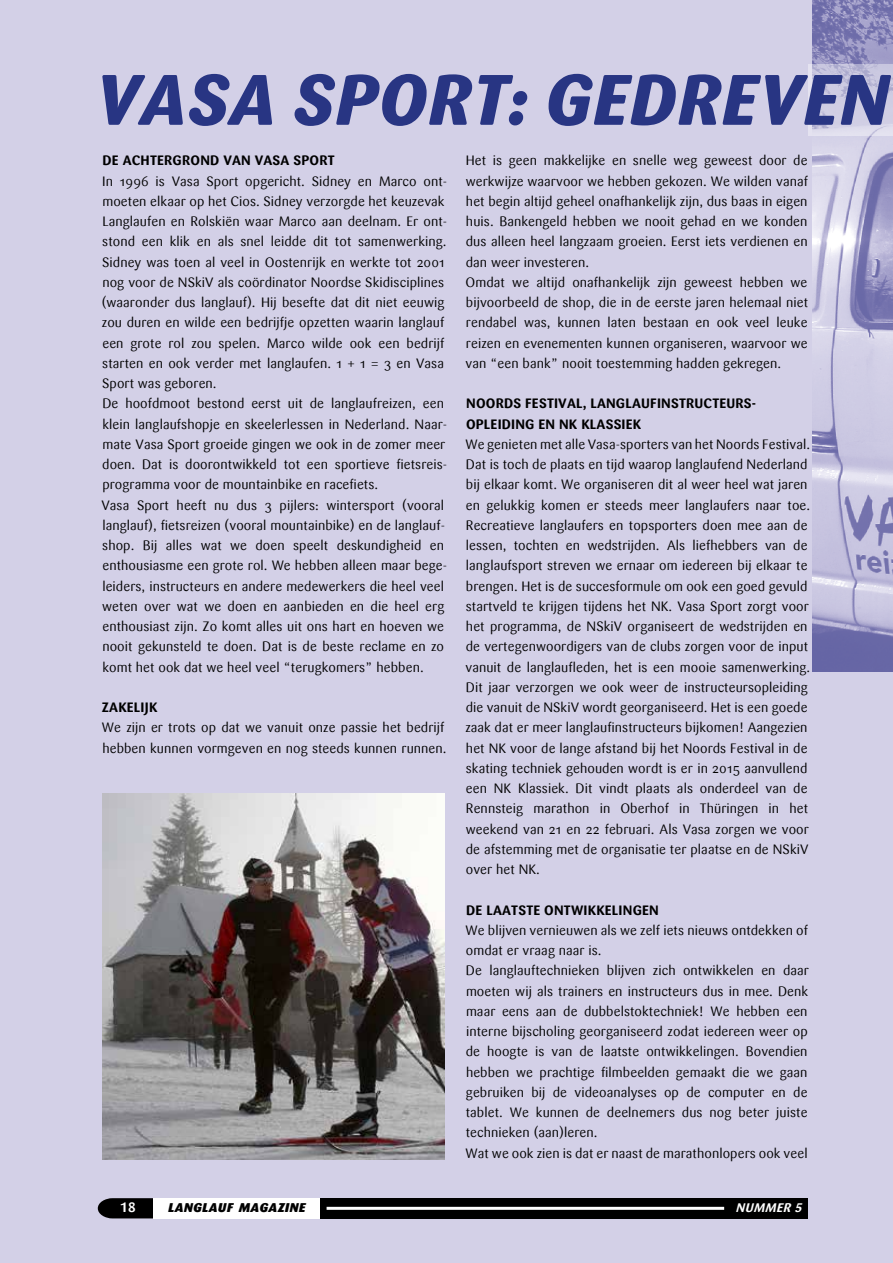
<style>
.page{position:relative;width:893px;height:1263px;background:#d3d0e7}
.page>*{position:absolute;margin:0;border:0;box-sizing:border-box;transform-origin:0 0}
.t1{font:italic 800 70.5px "Sari";letter-spacing:.02em;color:#283583}
.t2{font:13.5px/20.2px "Sari";letter-spacing:.005em;color:#000}
.t3{font:13.5px/20.2px "Sari Bold Caps";letter-spacing:.015em;color:#000}
.t4{font:13.5px "Sari Bold Caps";color:#fff}
.t5{font:italic 900 12.6px "Sari";letter-spacing:.035em;color:#000}
.t6{font:italic 12.3px "Sari Bold Caps";color:#fff}
</style>
<div class="page">
<svg style="left:98px;top:1198px;width:55px;height:20px"></svg>
<div style="left:320px;top:1198px;width:488px;height:20px;background:#000"></div>
<div style="left:153px;top:1198px;width:167px;height:20px;background:#fff"></div>
<hr style="left:327px;top:1207px;width:397px;height:3px;background:#fff">
<img style="left:812px;top:0;width:81px;height:672px">
<svg style="left:808px;top:64px;width:85px;height:71px"></svg>
<img style="left:102px;top:793px;width:342px;height:366px">
<h1 class="t1" style="left:95px;top:57px;width:795px">VASA SPORT: GEDREVEN</h1>
<p class="t3" style="left:103px;top:150px;width:234px">DE ACHTERGROND VAN VASA SPORT</p>
<p class="t2" style="left:102px;top:171px;width:347px">In 1996 is Vasa Sport opgericht. Sidney en Marco ont&shy;moeten elkaar op het Cios. Sidney verzorgde het keuzevak Langlaufen en Rolskiën waar Marco aan deelnam. Er ont&shy;stond een klik en als snel leidde dit tot samenwerking.<br>Sidney was toen al veel in Oostenrijk en werkte tot 2001 nog voor de NSkiV als coördinator Noordse Skidisciplines (waaronder dus langlauf). Hij besefte dat dit niet eeuwig zou duren en wilde een bedrijfje opzetten waarin langlauf een grote rol zou spelen. Marco wilde ook een bedrijf starten en ook verder met langlaufen. 1 + 1 = 3 en Vasa Sport was geboren.<br>De hoofdmoot bestond eerst uit de langlaufreizen, een klein langlaufshopje en skeelerlessen in Nederland. Naar&shy;mate Vasa Sport groeide gingen we ook in de zomer meer doen. Dat is doorontwikkeld tot een sportieve fietsreis&shy;programma voor de mountainbike en racefiets.<br>Vasa Sport heeft nu dus 3 pijlers: wintersport (vooral langlauf), fietsreizen (vooral mountainbike) en de langlauf&shy;shop. Bij alles wat we doen speelt deskundigheid en enthousiasme een grote rol. We hebben alleen maar bege&shy;leiders, instructeurs en andere medewerkers die heel veel weten over wat we doen en aanbieden en die heel erg enthousiast zijn. Zo komt alles uit ons hart en hoeven we nooit gekunsteld te doen. Dat is de beste reclame en zo komt het ook dat we heel veel “terugkomers” hebben.</p>
<p class="t3" style="left:102px;top:697px;width:57px">ZAKELIJK</p>
<p class="t2" style="left:102px;top:718px;width:346px">We zijn er trots op dat we vanuit onze passie het bedrijf hebben kunnen vormgeven en nog steeds kunnen runnen.</p>
<p class="t2" style="left:465px;top:151px;width:344px">Het is geen makkelijke en snelle weg geweest door de werkwijze waarvoor we hebben gekozen. We wilden vanaf het begin altijd geheel onafhankelijk zijn, dus baas in eigen huis. Bankengeld hebben we nooit gehad en we konden dus alleen heel langzaam groeien. Eerst iets verdienen en dan weer investeren.<br>Omdat we altijd onafhankelijk zijn geweest hebben we bijvoorbeeld de shop, die in de eerste jaren helemaal niet rendabel was, kunnen laten bestaan en ook veel leuke reizen en evenementen kunnen organiseren, waarvoor we van “een bank” nooit toestemming hadden gekregen.</p>
<p class="t3" style="left:466px;top:393px;width:292px">NOORDS FESTIVAL, LANGLAUFINSTRUCTEURS-<br>OPLEIDING EN NK KLASSIEK</p>
<p class="t2" style="left:465px;top:434px;width:346px">We genieten met alle Vasa-sporters van het Noords Festival.<br>Dat is toch de plaats en tijd waarop langlaufend Nederland bij elkaar komt. We organiseren dit al weer heel wat jaren en gelukkig komen er steeds meer langlaufers naar toe.<br>Recreatieve langlaufers en topsporters doen mee aan de lessen, tochten en wedstrijden. Als liefhebbers van de langlaufsport streven we ernaar om iedereen bij elkaar te brengen. Het is de succesformule om ook een goed gevuld startveld te krijgen tijdens het NK. Vasa Sport zorgt voor het programma, de NSkiV organiseert de wedstrijden en de vertegenwoordigers van de clubs zorgen voor de input vanuit de langlaufleden, het is een mooie samenwerking.<br>Dit jaar verzorgen we ook weer de instructeursopleiding die vanuit de NSkiV wordt georganiseerd. Het is een goede zaak dat er meer langlaufinstructeurs bijkomen! Aangezien het NK voor de lange afstand bij het Noords Festival in de skating techniek gehouden wordt is er in 2015 aanvullend een NK Klassiek. Dit vindt plaats als onderdeel van de Rennsteig marathon in Oberhof in Thüringen in het weekend van 21 en 22 februari. Als Vasa zorgen we voor de afstemming met de organisatie ter plaatse en de NSkiV over het NK.</p>
<p class="t3" style="left:466px;top:900px;width:194px">DE LAATSTE ONTWIKKELINGEN</p>
<p class="t2" style="left:466px;top:920px;width:345px">We blijven vernieuwen als we zelf iets nieuws ontdekken of omdat er vraag naar is.<br>De langlauftechnieken blijven zich ontwikkelen en daar moeten wij als trainers en instructeurs dus in mee. Denk maar eens aan de dubbelstoktechniek! We hebben een interne bijscholing georganiseerd zodat iedereen weer op de hoogte is van de laatste ontwikkelingen. Bovendien hebben we prachtige filmbeelden gemaakt die we gaan gebruiken bij de videoanalyses op de computer en de tablet. We kunnen de deelnemers dus nog beter juiste technieken (aan)leren.<br>Wat we ook zien is dat er naast de marathonlopers ook veel</p>
<p class="t4" style="left:120px;top:1199px;width:17px">18</p>
<p class="t5" style="left:168px;top:1200px;width:139px">LANGLAUF MAGAZINE</p>
<p class="t6" style="left:736px;top:1200px;width:71px">NUMMER 5</p>
</div>
